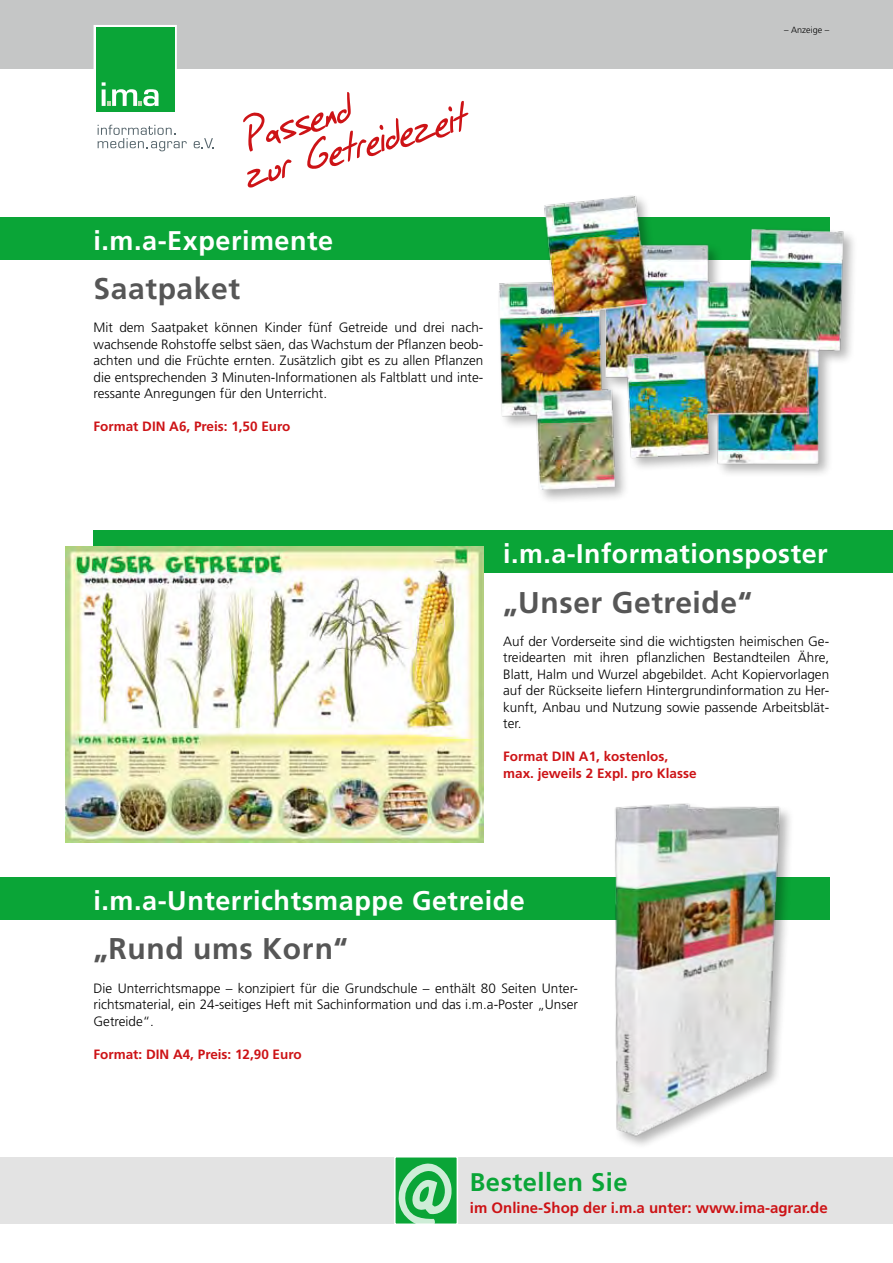
<style>
.page{position:relative;width:893px;height:1263px;background:#fff}
.page>*{position:absolute;margin:0;border:0;box-sizing:border-box;transform-origin:0 0}
.t1{font:italic 49.5px/37.8px "SF Grunge Sans";color:#cd1316}
.t2{font:700 30px "Frutiger";letter-spacing:.02em;color:#565656}
.t3{font:700 27px "Frutiger";letter-spacing:.02em;color:#fff}
.t4{font:700 25.5px "Frutiger";letter-spacing:.02em;color:#0aa537}
.t5{font:700 15px "Frutiger";color:#cd1316}
.t6{font:300 13.5px/16.5px "Frutiger";color:#000;text-align:justify}
.t7{font:700 13.5px/16.5px "Frutiger";color:#cd1316}
.t8{font:300 9px "Frutiger";color:#000}
</style>
<div class="page">
<div style="left:0;top:1157px;width:893px;height:66px;background:#e3e3e3"></div>
<div style="left:0;top:217px;width:829px;height:42px;background:#0aa537"></div>
<div style="left:0;top:877px;width:829px;height:42px;background:#0aa537"></div>
<div style="left:94px;top:530px;width:799px;height:43px;background:#0aa537"></div>
<div style="left:0;top:0;width:893px;height:69px;background:#c5c6c6"></div>
<div style="left:94px;top:25px;width:83px;height:89px;border:5px solid #fff"></div>
<div style="left:96px;top:27px;width:78px;height:85px;background:#0aa537"></div>
<svg style="left:102px;top:82px;width:57px;height:24px"></svg>
<svg style="left:98px;top:125px;width:89px;height:26px"></svg>
<svg style="left:194px;top:138px;width:20px;height:10px"></svg>
<img style="left:65px;top:547px;width:418px;height:296px">
<img style="left:573px;top:803px;width:256px;height:342px">
<img style="left:460px;top:195px;width:394px;height:305px">
<svg style="left:393px;top:1157px;width:66px;height:67px;background:#1eac47"></svg>
<h1 class="t1" style="left:227px;top:116px;width:230px;rotate:-15deg">Passend<br>zur Getreidezeit</h1>
<h3 class="t3" style="left:94px;top:225px;width:241px">i.m.a-Experimente</h3>
<h2 class="t2" style="left:94px;top:271px;width:148px">Saatpaket</h2>
<p class="t6" style="left:94px;top:319px;width:391px">Mit dem Saatpaket können Kinder fünf Getreide und drei nach&shy;wachsende Rohstoffe selbst säen, das Wachstum der Pflanzen beob&shy;achten und die Früchte ernten. Zusätzlich gibt es zu allen Pflanzen die entsprechenden 3 Minuten-Informationen als Faltblatt und inte&shy;ressante Anregungen für den Unterricht.</p>
<p class="t7" style="left:94px;top:418px;width:198px">Format DIN A6, Preis: 1,50 Euro</p>
<p class="t8" style="left:784px;top:24px;width:47px">– Anzeige –</p>
<h3 class="t3" style="left:503px;top:538px;width:326px">i.m.a-Informationsposter</h3>
<h2 class="t2" style="left:503px;top:585px;width:251px">„Unser Getreide“</h2>
<p class="t6" style="left:503px;top:633px;width:327px">Auf der Vorderseite sind die wichtigsten heimischen Ge&shy;treidearten mit ihren pflanzlichen Bestandteilen Ähre, Blatt, Halm und Wurzel abgebildet. Acht Kopiervorlagen auf der Rückseite liefern Hintergrundinformation zu Her&shy;kunft, Anbau und Nutzung sowie passende Arbeitsblät&shy;ter.</p>
<p class="t7" style="left:503px;top:748px;width:195px">Format DIN A1, kostenlos, max. jeweils 2 Expl. pro Klasse</p>
<h3 class="t3" style="left:94px;top:885px;width:433px">i.m.a-Unterrichtsmappe Getreide</h3>
<h2 class="t2" style="left:94px;top:931px;width:256px">„Rund ums Korn“</h2>
<p class="t6" style="left:94px;top:979px;width:486px">Die Unterrichtsmappe – konzipiert für die Grundschule – enthält 80 Seiten Unter&shy;richtsmaterial, ein 24-seitiges Heft mit Sachinformation und das i.m.a-Poster „Unser Getreide“.</p>
<p class="t7" style="left:94px;top:1045px;width:210px">Format: DIN A4, Preis: 12,90 Euro</p>
<h3 class="t4" style="left:470px;top:1167px;width:159px">Bestellen Sie</h3>
<p class="t5" style="left:470px;top:1199px;width:359px">im Online-Shop der i.m.a unter: www.ima-agrar.de</p>
</div>
